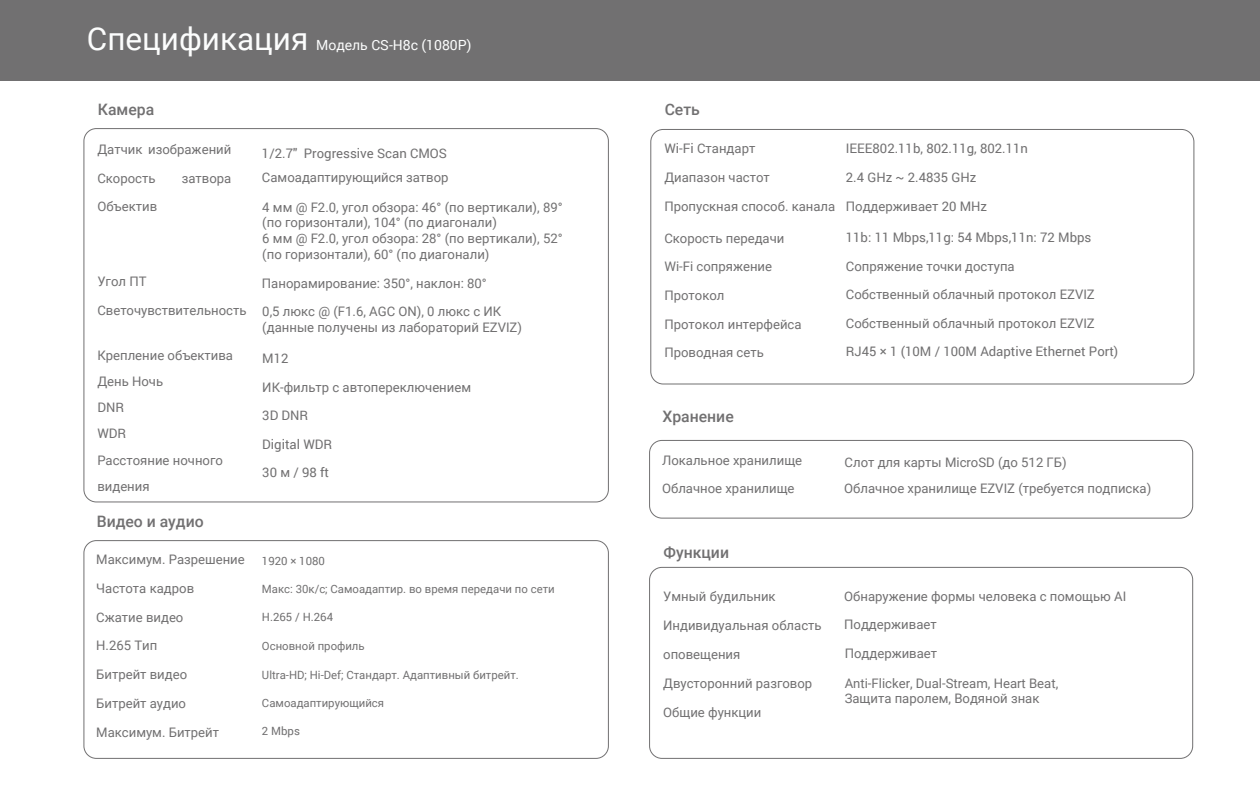
<style>
.page{position:relative;width:1260px;height:788px;background:#fff}
.page>*{position:absolute;margin:0;border:0;box-sizing:border-box;transform-origin:0 0}
.t1{font:31.5px "Roboto";color:#fcfdfd}
.t2{font:500 15.75px "Roboto";color:#717071}
.t3{font:14px "Roboto";color:#fcfdfd}
.t4{font:13.12px/28.6px "Roboto";color:#717071}
.t5{font:11.38px "Roboto";color:#717071}
</style>
<div class="page">
<div style="left:0;top:0;width:1260px;height:80px;background:#717071"></div>
<div style="left:83px;top:540px;width:526px;height:218px;border:1px solid #717071;border-radius:12px"></div>
<div style="left:649px;top:440px;width:544px;height:78px;border:1px solid #717071;border-radius:12px"></div>
<div style="left:650px;top:129px;width:544px;height:255px;border:1px solid #717071;border-radius:12px"></div>
<div style="left:649px;top:567px;width:544px;height:191px;border:1px solid #717071;border-radius:12px"></div>
<h1 class="t1" style="left:87px;top:16px;width:223px">Спецификация</h1>
<p class="t3" style="left:316px;top:35px;width:157px">Модель CS-H8c (1080P)</p>
<p class="t2" style="left:98px;top:98px;width:58px">Камера</p>
<p class="t4" style="left:97px;top:135px;width:136px;line-height:28.3px">Датчик изображений<br>Скорость</p>
<p class="t4" style="left:182px;top:163px;width:51px">затвора</p>
<p class="t4" style="left:262px;top:138px;width:187px">1/2.7" Progressive Scan CMOS</p>
<p class="t4" style="left:262px;top:163px;width:188px">Самоадаптирующийся затвор</p>
<p class="t4" style="left:97px;top:191px;width:61px">Объектив</p>
<p class="t4" style="left:262px;top:199px;width:302px;line-height:15.8px">4 мм @ F2.0, угол обзора: 46° (по вертикали), 89° (по горизонтали), 104° (по диагонали)<br>6 мм @ F2.0, угол обзора: 28° (по вертикали), 52° (по горизонтали), 60° (по диагонали)</p>
<p class="t4" style="left:262px;top:268px;width:226px">Панорамирование: 350°, наклон: 80°</p>
<p class="t4" style="left:97px;top:267px;width:51px">Угол ПТ</p>
<p class="t4" style="left:262px;top:303px;width:261px;line-height:15.8px;text-indent:-165px">Светочувствительность 0,5 люкс @ (F1.6, AGC ON), 0 люкс с ИК (данные получены из лабораторий EZVIZ)</p>
<p class="t4" style="left:97px;top:341px;width:137px;line-height:26.2px">Крепление объектива<br>День Ночь<br>DNR<br>WDR<br>Расстояние ночного видения</p>
<p class="t4" style="left:262px;top:343px;width:210px">M12<br>ИК-фильтр с автопереключением<br>3D DNR<br>Digital WDR<br>30 м / 98 ft</p>
<p class="t2" style="left:97px;top:510px;width:109px">Видео и аудио</p>
<p class="t4" style="left:96px;top:544px;width:150px">Максимум. Разрешение<br>Частота кадров<br>Сжатие видео<br>H.265 Тип<br>Битрейт видео<br>Битрейт аудио<br>Максимум. Битрейт</p>
<p class="t5" style="left:262px;top:552px;width:64px">1920 × 1080</p>
<p class="t5" style="left:262px;top:581px;width:294px">Макс: 30к/с; Самоадаптир. во время передачи по сети</p>
<p class="t5" style="left:262px;top:609px;width:73px">H.265 / H.264</p>
<p class="t5" style="left:262px;top:638px;width:104px">Основной профиль</p>
<p class="t5" style="left:262px;top:666px;width:258px">Ultra-HD; Hi-Def; Стандарт. Адаптивный битрейт.</p>
<p class="t5" style="left:262px;top:694px;width:124px">Самоадаптирующийся</p>
<p class="t5" style="left:262px;top:723px;width:40px">2 Mbps</p>
<p class="t2" style="left:665px;top:98px;width:37px">Сеть</p>
<p class="t4" style="left:664px;top:134px;width:93px">Wi-Fi Стандарт</p>
<p class="t4" style="left:664px;top:163px;width:173px">Диапазон частот<br>Пропускная способ. канала</p>
<p class="t4" style="left:846px;top:134px;width:184px">IEEE802.11b, 802.11g, 802.11n<br>2.4 GHz ~ 2.4835 GHz<br>Поддерживает 20 MHz</p>
<p class="t4" style="left:664px;top:223px;width:139px">Скорость передачи<br>Wi-Fi сопряжение<br>Протокол<br>Протокол интерфейса<br>Проводная сеть</p>
<p class="t4" style="left:846px;top:222px;width:274px">11b: 11 Mbps,11g: 54 Mbps,11n: 72 Mbps Сопряжение точки доступа<br>Собственный облачный протокол EZVIZ Собственный облачный протокол EZVIZ RJ45 × 1 (10M / 100M Adaptive Ethernet Port)</p>
<p class="t2" style="left:662px;top:405px;width:73px">Хранение</p>
<p class="t4" style="left:662px;top:445px;width:142px;line-height:28px">Локальное хранилище<br>Облачное хранилище</p>
<p class="t4" style="left:844px;top:449px;width:309px;line-height:26px">Слот для карты MicroSD (до 512 ГБ)<br>Облачное хранилище EZVIZ (требуется подписка)</p>
<p class="t2" style="left:664px;top:541px;width:67px">Функции</p>
<p class="t4" style="left:663px;top:581px;width:114px">Умный будильник</p>
<p class="t4" style="left:663px;top:610px;width:160px">Индивидуальная область</p>
<p class="t4" style="left:663px;top:639px;width:79px">оповещения</p>
<p class="t4" style="left:663px;top:668px;width:151px">Двусторонний разговор</p>
<p class="t4" style="left:663px;top:698px;width:100px">Общие функции</p>
<p class="t4" style="left:844px;top:581px;width:284px;line-height:28.2px">Обнаружение формы человека с помощью AI<br>Поддерживает</p>
<p class="t4" style="left:845px;top:638px;width:94px">Поддерживает</p>
<p class="t4" style="left:845px;top:674px;width:215px;line-height:15.8px">Anti-Flicker, Dual-Stream, Heart Beat,<br>Защита паролем, Водяной знак</p>
</div>
